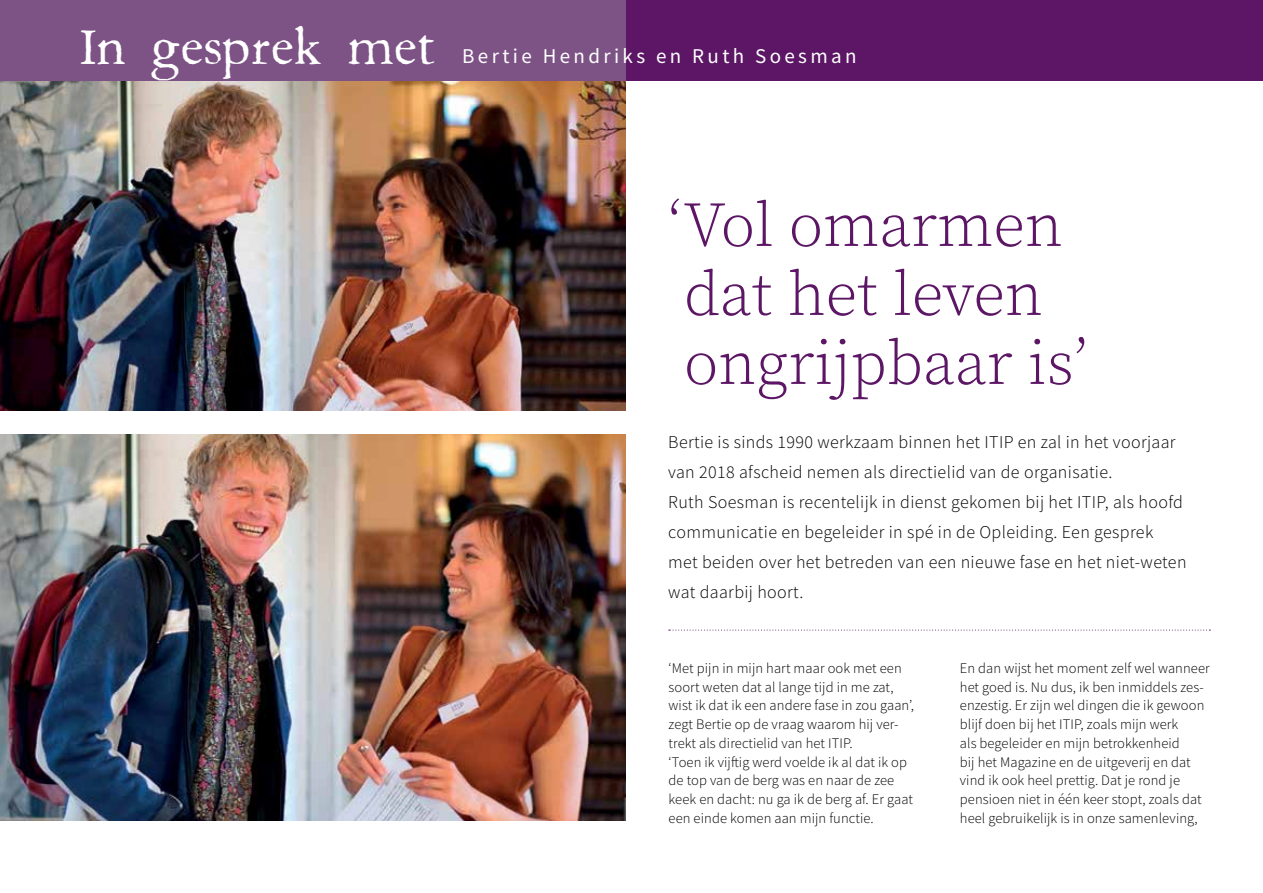
<style>
.page{position:relative;width:1263px;height:893px;background:#fff}
.page>*{position:absolute;margin:0;border:0;box-sizing:border-box;transform-origin:0 0}
.t1{font:300 63px/69px "Source Serif Pro";color:#5c1665}
.t2{font:48px "Aquifer";color:#fff}
.t3{font:21px "Source Sans Pro";letter-spacing:.16em;color:#fff}
.t4{font:300 18px/30px "Source Sans Pro";letter-spacing:.02em;color:#000}
.t5{font:300 14.55px/18.8px "Source Sans Pro";letter-spacing:.005em;color:#000}
</style>
<div class="page">
<div style="left:334px;top:0;width:929px;height:81px;background:#5c1665"></div>
<img style="left:0;top:434px;width:626px;height:387px">
<img style="left:0;top:81px;width:626px;height:330px">
<svg style="left:669px;top:630px;width:541px;height:1px"></svg>
<div style="left:0;top:0;width:626px;height:81px;background:#7d5386"></div>
<h2 class="t2" style="left:79px;top:20px;width:358px">In gesprek met</h2>
<h3 class="t3" style="left:462px;top:43px;width:396px">Bertie Hendriks en Ruth Soesman</h3>
<h1 class="t1" style="left:668px;top:193px;width:421px">‘Vol omarmen dat het leven ongrijpbaar is’</h1>
<p class="t4" style="left:668px;top:427px;width:520px">Bertie is sinds 1990 werkzaam binnen het ITIP en zal in het voorjaar van 2018 afscheid nemen als directielid van de organisatie.<br>Ruth Soesman is recentelijk in dienst gekomen bij het ITIP, als hoofd communicatie en begeleider in spé in de Opleiding. Een gesprek met beiden over het betreden van een nieuwe fase en het niet-weten wat daarbij hoort.</p>
<p class="t5" style="left:669px;top:659px;width:247px">‘Met pijn in mijn hart maar ook met een soort weten dat al lange tijd in me zat, wist ik dat ik een andere fase in zou gaan’, zegt Bertie op de vraag waarom hij ver&shy;trekt als directielid van het ITIP.<br>‘Toen ik vijftig werd voelde ik al dat ik op de top van de berg was en naar de zee keek en dacht: nu ga ik de berg af. Er gaat een einde komen aan mijn functie.</p>
<p class="t5" style="left:960px;top:659px;width:251px">En dan wijst het moment zelf wel wanneer het goed is. Nu dus, ik ben inmiddels zes&shy;enzestig. Er zijn wel dingen die ik gewoon blijf doen bij het ITIP, zoals mijn werk<br>als begeleider en mijn betrokkenheid<br>bij het Magazine en de uitgeverij en dat vind ik ook heel prettig. Dat je rond je pensioen niet in één keer stopt, zoals dat heel gebruikelijk is in onze samenleving,</p>
</div>
